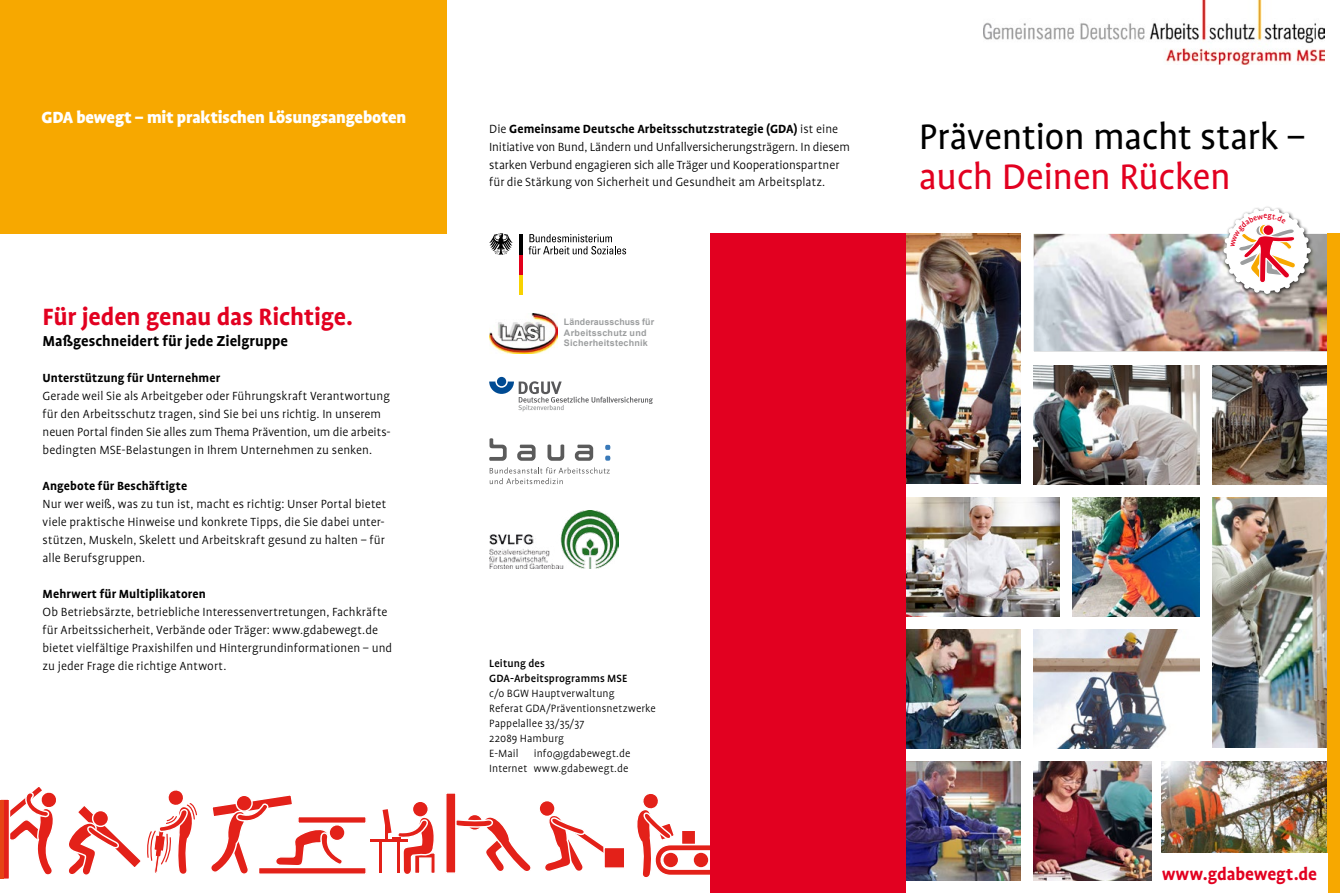
<style>
.page{position:relative;width:1340px;height:893px;background:#fff}
.page>*{position:absolute;margin:0;border:0;box-sizing:border-box;transform-origin:0 0}
.t1{font:40.5px "Profile";letter-spacing:-.01em;color:#000}
.t2{font:40.5px "Profile";letter-spacing:-.01em;color:#e20020}
.t3{font:700 27px "Profile";letter-spacing:-.005em;color:#e20020}
.t4{font:700 19.5px "Profile";color:#e20020}
.t5{font:900 18.45px "Profile";letter-spacing:-.01em;color:#fff}
.t6{font:700 16.5px "Profile";color:#000}
.t7{font:300 13.5px/18px "Profile";letter-spacing:.005em;color:#000}
.t8{font:700 13.5px "Profile";letter-spacing:.01em;color:#000}
.t9{font:300 12px/15px "Profile";letter-spacing:.01em;color:#000}
.t10{font:500 12px/15px "Profile";letter-spacing:.015em;color:#000}
.t11{font:700 9px/10.5px "Arial";letter-spacing:.025em;color:#9c9e9f}
.s1{font-weight:700}
</style>
<div class="page">
<div style="left:0;top:0;width:446px;height:233px;background:#f7a800"></div>
<img style="left:906px;top:234px;width:114px;height:250px">
<img style="left:1033px;top:234px;width:294px;height:117px">
<img style="left:906px;top:629px;width:114px;height:119px">
<img style="left:906px;top:761px;width:114px;height:119px">
<img style="left:1212px;top:497px;width:115px;height:250px">
<img style="left:1033px;top:761px;width:118px;height:119px">
<img style="left:1212px;top:366px;width:115px;height:119px">
<img style="left:1033px;top:366px;width:166px;height:119px">
<img style="left:906px;top:497px;width:153px;height:120px">
<img style="left:1072px;top:497px;width:127px;height:120px">
<img style="left:1033px;top:629px;width:166px;height:119px">
<img style="left:1161px;top:761px;width:166px;height:92px">
<div style="left:893px;top:234px;width:13px;height:659px;background:#e20020"></div>
<div style="left:1327px;top:234px;width:12px;height:659px;background:#f7a800"></div>
<img style="left:983px;top:0;width:341px;height:64px">
<div style="left:1221px;top:205px;width:93px;height:93px;background:#000;opacity:.75"></div>
<svg style="left:637px;top:794px;width:73px;height:83px"></svg>
<svg style="left:412px;top:801px;width:16px;height:16px"></svg>
<div style="left:412px;top:800px;width:17px;height:18px;border:1px solid #fff;border-radius:50%"></div>
<hr style="left:379px;top:840px;width:3px;height:33px;background:#e32119">
<hr style="left:370px;top:839px;width:38px;height:3px;background:#e32119">
<svg style="left:382px;top:809px;width:53px;height:65px"></svg>
<div style="left:328px;top:824px;width:18px;height:17px;border:1px solid #fff;border-radius:50%"></div>
<div style="left:258px;top:867px;width:109px;height:8px;background:#e32119;border:1px solid #fff"></div>
<div style="left:297px;top:816px;width:70px;height:8px;background:#e32119;border:1px solid #fff"></div>
<svg style="left:211px;top:795px;width:133px;height:80px"></svg>
<div style="left:539px;top:801px;width:16px;height:15px;background:#e32119;border-radius:50%"></div>
<div style="left:538px;top:800px;width:17px;height:17px;border:1px solid #fff;border-radius:50%"></div>
<svg style="left:542px;top:813px;width:62px;height:58px"></svg>
<div style="left:603px;top:847px;width:22px;height:22px;background:#e32119;border:1px solid #fff"></div>
<svg style="left:456px;top:815px;width:75px;height:56px"></svg>
<div style="left:445px;top:792px;width:11px;height:82px;background:#e32119;border:1px solid #fff"></div>
<svg style="left:1px;top:787px;width:196px;height:92px"></svg>
<hr style="left:0;top:800px;width:3px;height:79px;background:#e64415">
<div style="left:710px;top:234px;width:183px;height:659px;background:#e20020"></div>
<hr style="left:519px;top:274px;width:3px;height:20px;background:#f8d200">
<hr style="left:519px;top:254px;width:3px;height:20px;background:#e2001a">
<hr style="left:519px;top:234px;width:3px;height:20px;background:#000">
<svg style="left:489px;top:233px;width:23px;height:22px"></svg>
<svg style="left:528px;top:234px;width:98px;height:20px"></svg>
<div style="left:497px;top:377px;width:9px;height:9px;background:#004b93;border-radius:50%"></div>
<svg style="left:489px;top:381px;width:164px;height:31px"></svg>
<svg style="left:605px;top:456px;width:5px;height:5px"></svg>
<svg style="left:605px;top:445px;width:5px;height:5px"></svg>
<svg style="left:489px;top:467px;width:120px;height:17px"></svg>
<svg style="left:489px;top:438px;width:17px;height:23px"></svg>
<svg style="left:547px;top:444px;width:17px;height:17px"></svg>
<svg style="left:517px;top:445px;width:18px;height:16px"></svg>
<svg style="left:575px;top:445px;width:18px;height:16px"></svg>
<img style="left:489px;top:314px;width:68px;height:40px">
<img style="left:489px;top:511px;width:129px;height:58px">
<svg style="left:1220px;top:205px;width:92px;height:95px"></svg>
<h3 class="t5" style="left:41px;top:107px;width:366px">GDA bewegt – mit praktischen Lösungsangeboten</h3>
<h2 class="t3" style="left:43px;top:302px;width:312px">Für jeden genau das Richtige.</h2>
<p class="t6" style="left:43px;top:332px;width:247px">Maßgeschneidert für jede Zielgruppe</p>
<p class="t8" style="left:43px;top:370px;width:179px">Unterstützung für Unternehmer</p>
<p class="t7" style="left:43px;top:387px;width:350px">Gerade weil Sie als Arbeitgeber oder Führungskraft Verantwortung für den Arbeitsschutz tragen, sind Sie bei uns richtig. In unserem neuen Portal finden Sie alles zum Thema Prävention, um die arbeits&shy;bedingten MSE-Belastungen in Ihrem Unternehmen zu senken.</p>
<p class="t8" style="left:43px;top:478px;width:146px">Angebote für Beschäftigte</p>
<p class="t7" style="left:43px;top:495px;width:345px;text-align:justify">Nur wer weiß, was zu tun ist, macht es richtig: Unser Portal bietet viele praktische Hinweise und konkrete Tipps, die Sie dabei unter&shy;stützen, Muskeln, Skelett und Arbeitskraft gesund zu halten – für alle Berufsgruppen.</p>
<p class="t8" style="left:43px;top:586px;width:165px">Mehrwert für Multiplikatoren</p>
<p class="t7" style="left:43px;top:603px;width:351px">Ob Betriebsärzte, betriebliche Interessenvertretungen, Fachkräfte für Arbeitssicherheit, Verbände oder Träger: www.gdabewegt.de bietet vielfältige Praxishilfen und Hintergrundinformationen – und zu jeder Frage die richtige Antwort.</p>
<p class="t7" style="left:489px;top:119px;width:362px">Die <span class="s1">Gemeinsame Deutsche Arbeitsschutzstrategie (GDA)</span> ist eine Initiative von Bund, Ländern und Unfallversicherungsträgern. In diesem starken Verbund engagieren sich alle Träger und Kooperationspartner für die Stärkung von Sicherheit und Gesundheit am Arbeitsplatz.</p>
<p class="t11" style="left:564px;top:317px;width:92px">Länderausschuss für<br>Arbeitsschutz und<br>Sicherheitstechnik</p>
<h1 class="t1" style="left:918px;top:116px;width:388px">Prävention macht stark –</h1>
<h1 class="t2" style="left:918px;top:156px;width:313px">auch Deinen Rücken</h1>
<p class="t10" style="left:489px;top:655px;width:140px">Leitung des<br>GDA-Arbeitsprogramms MSE</p>
<p class="t9" style="left:489px;top:685px;width:168px">c/o BGW Hauptverwaltung<br>Referat GDA/Präventionsnetzwerke<br>Pappelallee 33/35/37<br>22089 Hamburg<br>E-Mail</p>
<p class="t9" style="left:489px;top:745px;width:143px;text-align:right">info@gdabewegt.de<br>Internet www.gdabewegt.de</p>
<h3 class="t4" style="left:1161px;top:863px;width:157px">www.gdabewegt.de</h3>
</div>
